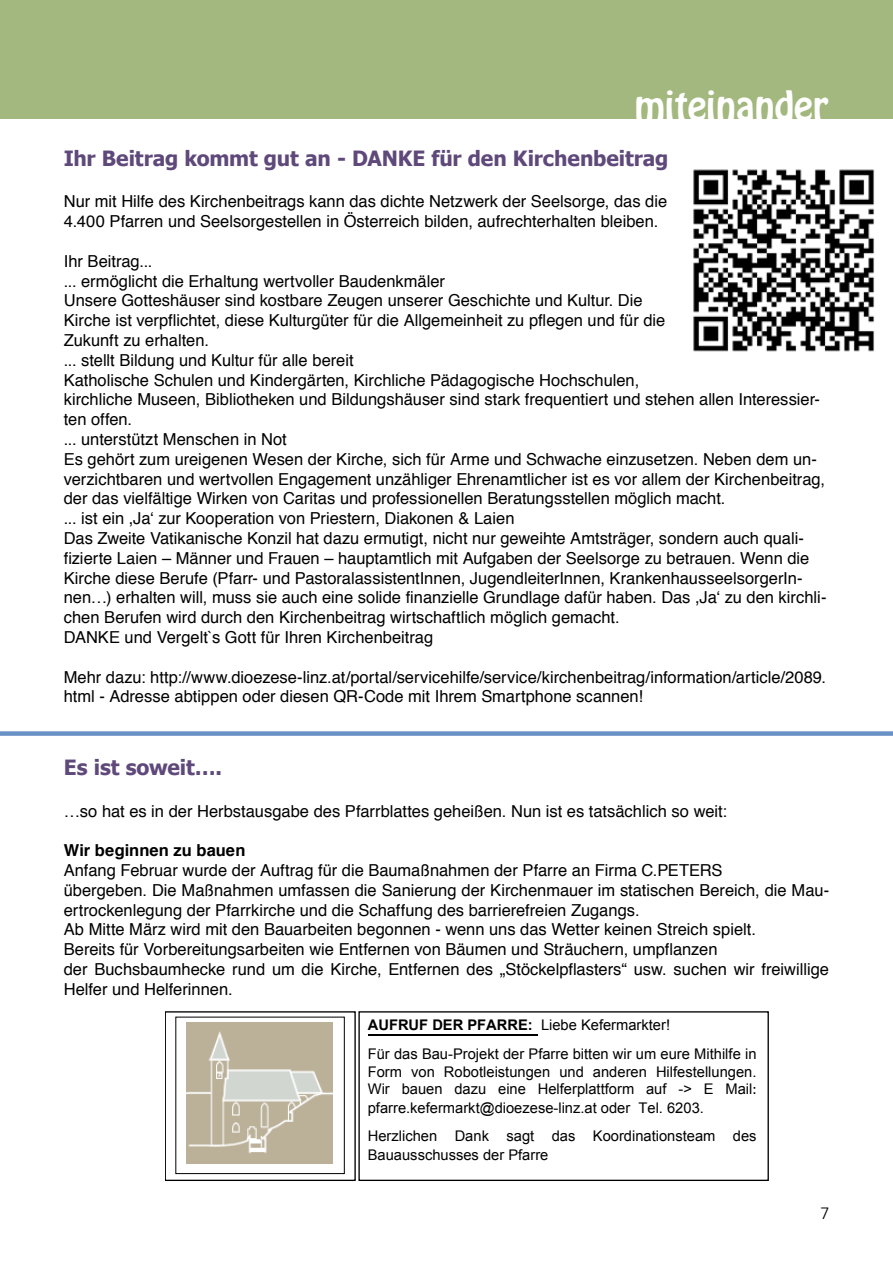
<style>
.page{position:relative;width:893px;height:1263px;background:#fff}
.page>*{position:absolute;margin:0;border:0;box-sizing:border-box;transform-origin:0 0}
.t1{font:36px "Hobo Std";color:#fff}
.t2{font:700 21px "Tahoma";letter-spacing:-.005em;color:#5f497a}
.t3{font:16.5px/19.8px "Helvetica";color:#000}
.t4{font:700 16.5px "Helvetica";letter-spacing:.005em;color:#000}
.t5{font:15px "Euphemia UCAS";color:#000}
.t6{font:14.7px/29.4px "Arial";color:#000}
.s1{font-weight:700}
.s2{font-family:"Cambria";font-size:16.05px}
</style>
<div class="page">
<div style="left:0;top:0;width:893px;height:119px;background:#a3b87e"></div>
<img style="left:693px;top:169px;width:182px;height:183px">
<div style="left:0;top:731px;width:893px;height:5px;background:#6991c6"></div>
<svg style="left:166px;top:1011px;width:190px;height:170px"></svg>
<div style="left:176px;top:1017px;width:168px;height:156px;background:#fff"></div>
<div style="left:175px;top:1016px;width:170px;height:158px;border:1px solid #000"></div>
<img style="left:186px;top:1022px;width:146px;height:141px">
<div style="left:358px;top:1011px;width:411px;height:170px;border:1px solid #000"></div>
<hr style="left:368px;top:1034px;width:170px;height:1px;background:#000">
<h1 class="t1" style="left:635px;top:81px;width:195px">miteinander</h1>
<p class="t2" style="left:64px;top:144px;width:606px">Ihr Beitrag kommt gut an - DANKE für den Kirchenbeitrag</p>
<p class="t3" style="left:64px;top:192px;width:605px">Nur mit Hilfe des Kirchenbeitrags kann das dichte Netzwerk der Seelsorge, das die<br>4.400 Pfarren und Seelsorgestellen in Österreich bilden, aufrechterhalten bleiben.</p>
<p class="t3" style="left:64px;top:252px;width:764px">Ihr Beitrag...<br>... ermöglicht die Erhaltung wertvoller Baudenkmäler<br>Unsere Gotteshäuser sind kostbare Zeugen unserer Geschichte und Kultur. Die<br>Kirche ist verpflichtet, diese Kulturgüter für die Allgemeinheit zu pflegen und für die<br>Zukunft zu erhalten.<br>... stellt Bildung und Kultur für alle bereit<br>Katholische Schulen und Kindergärten, Kirchliche Pädagogische Hochschulen,<br>kirchliche Museen, Bibliotheken und Bildungshäuser sind stark frequentiert und stehen allen Interessier&shy;ten offen.<br>... unterstützt Menschen in Not<br>Es gehört zum ureigenen Wesen der Kirche, sich für Arme und Schwache einzusetzen. Neben dem un&shy;verzichtbaren und wertvollen Engagement unzähliger Ehrenamtlicher ist es vor allem der Kirchenbeitrag, der das vielfältige Wirken von Caritas und professionellen Beratungsstellen möglich macht.<br>... ist ein ‚Ja‘ zur Kooperation von Priestern, Diakonen &amp; Laien<br>Das Zweite Vatikanische Konzil hat dazu ermutigt, nicht nur geweihte Amtsträger, sondern auch quali&shy;fizierte Laien – Männer und Frauen – hauptamtlich mit Aufgaben der Seelsorge zu betrauen. Wenn die Kirche diese Berufe (Pfarr- und PastoralassistentInnen, JugendleiterInnen, KrankenhausseelsorgerIn&shy;nen…) erhalten will, muss sie auch eine solide finanzielle Grundlage dafür haben. Das ‚Ja‘ zu den kirchli&shy;chen Berufen wird durch den Kirchenbeitrag wirtschaftlich möglich gemacht.<br>DANKE und Vergelt`s Gott für Ihren Kirchenbeitrag</p>
<p class="t3" style="left:64px;top:667px;width:764px">Mehr dazu: http://www.dioezese-linz.at/portal/servicehilfe/service/kirchenbeitrag/information/article/2089. html - Adresse abtippen oder diesen QR-Code mit Ihrem Smartphone scannen!</p>
<p class="t2" style="left:64px;top:753px;width:160px">Es ist soweit….</p>
<p class="t3" style="left:64px;top:801px;width:665px">…so hat es in der Herbstausgabe des Pfarrblattes geheißen. Nun ist es tatsächlich so weit:</p>
<p class="t4" style="left:64px;top:837px;width:183px">Wir beginnen zu bauen</p>
<p class="t3" style="left:64px;top:861px;width:767px">Anfang Februar wurde der Auftrag für die Baumaßnahmen der Pfarre an Firma C.PETERS<br>übergeben. Die Maßnahmen umfassen die Sanierung der Kirchenmauer im statischen Bereich, die Mau&shy;ertrockenlegung der Pfarrkirche und die Schaffung des barrierefreien Zugangs.<br>Ab Mitte März wird mit den Bauarbeiten begonnen - wenn uns das Wetter keinen Streich spielt.<br>Bereits für Vorbereitungsarbeiten wie Entfernen von Bäumen und Sträuchern, umpflanzen<br>der Buchsbaumhecke rund um die Kirche, Entfernen des „Stöckelpflasters“ usw. suchen wir freiwillige Helfer und Helferinnen.</p>
<p class="t6" style="left:368px;top:1010px;width:390px"><span class="s1">AUFRUF DER PFARRE:</span> Liebe Kefermarkter!<br>Für das Bau-Projekt der Pfarre bitten wir um eure Mithilfe in</p>
<p class="t6" style="left:368px;top:1063px;width:390px;line-height:17.4px">Form von Robotleistungen und anderen Hilfestellungen.<br>Wir bauen dazu eine Helferplattform auf -&gt; E Mail<span class="s2">:</span></p>
<p class="t6" style="left:368px;top:1094px;width:390px;line-height:28px">pfarre.kefermarkt@dioezese-linz.at oder Tel. 6203.<br>Herzlichen Dank sagt das Koordinationsteam des</p>
<p class="t6" style="left:368px;top:1140px;width:182px">Bauausschusses der Pfarre</p>
<p class="t5" style="left:820px;top:1203px;width:10px">7</p>
</div>
